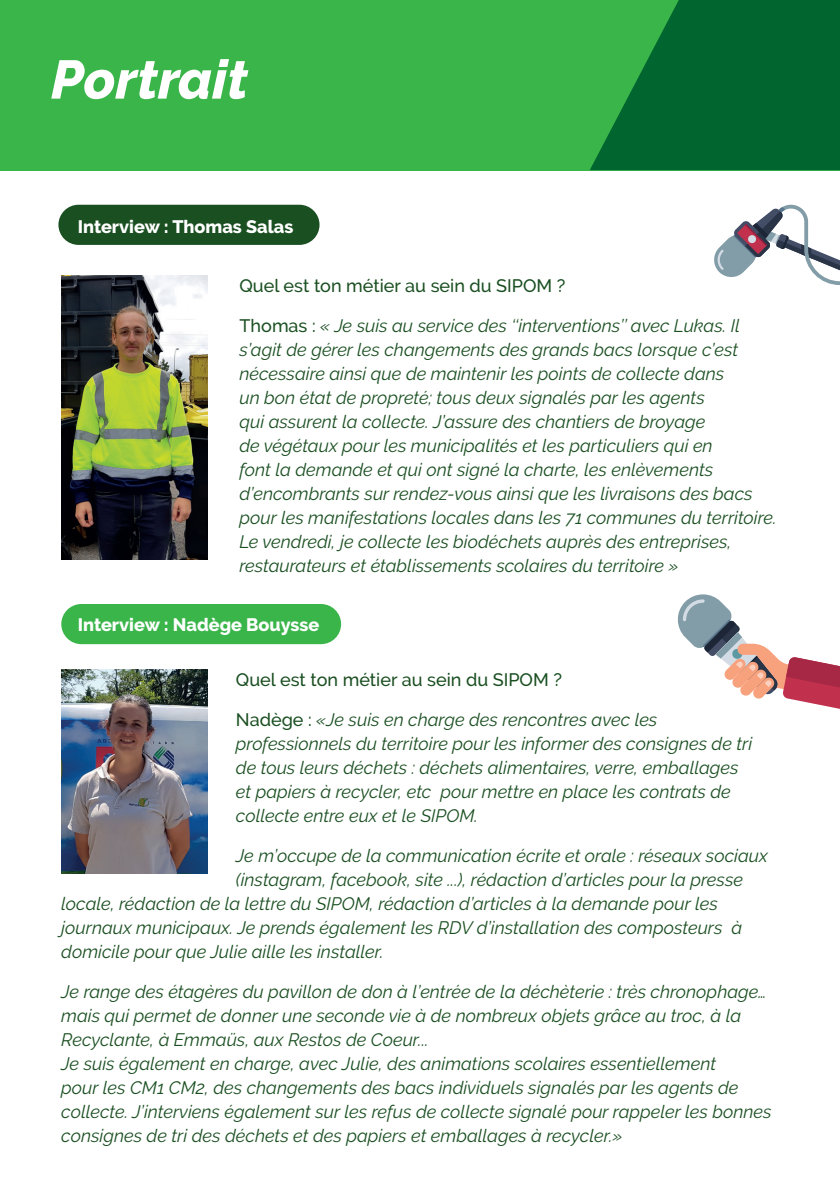
<style>
.page{position:relative;width:840px;height:1191px;background:#fff}
.page>*{position:absolute;margin:0;border:0;box-sizing:border-box;transform-origin:0 0}
.t1{font:italic 800 54.2px "Raleway";color:#fff}
.t2{font:italic 18px/24px "Raleway";color:#1a4f21}
.t3{font:500 18px "Raleway";color:#1a4f21}
.t4{font:800 18px "Raleway";color:#fff}
.s1{font-weight:500;font-style:normal}
</style>
<div class="page">
<div style="left:58px;top:205px;width:261px;height:40px;background:#1a4f21;border-radius:20px"></div>
<div style="left:61px;top:604px;width:280px;height:40px;background:#3ab54a;border-radius:20px"></div>
<div style="left:0;top:0;width:839px;height:170px;background:#3ab54a"></div>
<svg style="left:590px;top:0;width:249px;height:170px;fill:#00652e"></svg>
<img style="left:61px;top:275px;width:146px;height:284px">
<svg style="left:714px;top:205px;width:125px;height:80px"></svg>
<svg style="left:677px;top:594px;width:162px;height:115px"></svg>
<img style="left:61px;top:669px;width:146px;height:204px">
<h1 class="t1" style="left:51px;top:48px;width:198px">Portrait</h1>
<p class="t4" style="left:78px;top:217px;width:217px">Interview : Thomas Salas</p>
<p class="t3" style="left:239px;top:275px;width:327px">Quel est ton métier au sein du SIPOM ?</p>
<p class="t2" style="left:239px;top:313px;width:538px"><span class="s1">Thomas :</span> « Je suis au service des ‘‘interventions’’ avec Lukas. Il s’agit de gérer les changements des grands bacs lorsque c’est nécessaire ainsi que de maintenir les points de collecte dans<br>un bon état de propreté; tous deux signalés par les agents<br>qui assurent la collecte. J’assure des chantiers de broyage<br>de végétaux pour les municipalités et les particuliers qui en<br>font la demande et qui ont signé la charte, les enlèvements d’encombrants sur rendez-vous ainsi que les livraisons des bacs pour les manifestations locales dans les 71 communes du territoire.<br>Le vendredi, je collecte les biodéchets auprès des entreprises, restaurateurs et établissements scolaires du territoire »</p>
<p class="t4" style="left:78px;top:614px;width:243px">Interview : Nadège Bouysse</p>
<p class="t3" style="left:236px;top:669px;width:327px">Quel est ton métier au sein du SIPOM ?</p>
<p class="t2" style="left:236px;top:708px;width:517px"><span class="s1">Nadège :</span> «Je suis en charge des rencontres avec les professionnels du territoire pour les informer des consignes de tri de tous leurs déchets : déchets alimentaires, verre, emballages et papiers à recycler, etc pour mettre en place les contrats de collecte entre eux et le SIPOM.</p>
<p class="t2" style="left:236px;top:844px;width:533px">Je m’occupe de la communication écrite et orale : réseaux sociaux</p>
<p class="t2" style="left:236px;top:868px;width:508px">(instagram, facebook, site ...), rédaction d’articles pour la presse</p>
<p class="t2" style="left:61px;top:892px;width:657px">locale, rédaction de la lettre du SIPOM, rédaction d’articles à la demande pour les</p>
<p class="t2" style="left:61px;top:916px;width:682px">journaux municipaux. Je prends également les RDV d’installation des composteurs à</p>
<p class="t2" style="left:61px;top:940px;width:323px">domicile pour que Julie aille les installer.</p>
<p class="t2" style="left:61px;top:980px;width:711px">Je range des étagères du pavillon de don à l’entrée de la déchèterie : très chronophage… mais qui permet de donner une seconde vie à de nombreux objets grâce au troc, à la Recyclante, à Emmaüs, aux Restos de Coeur...<br>Je suis également en charge, avec Julie, des animations scolaires essentiellement<br>pour les CM1 CM2, des changements des bacs individuels signalés par les agents de collecte. J’interviens également sur les refus de collecte signalé pour rappeler les bonnes consignes de tri des déchets et des papiers et emballages à recycler.»</p>
</div>
